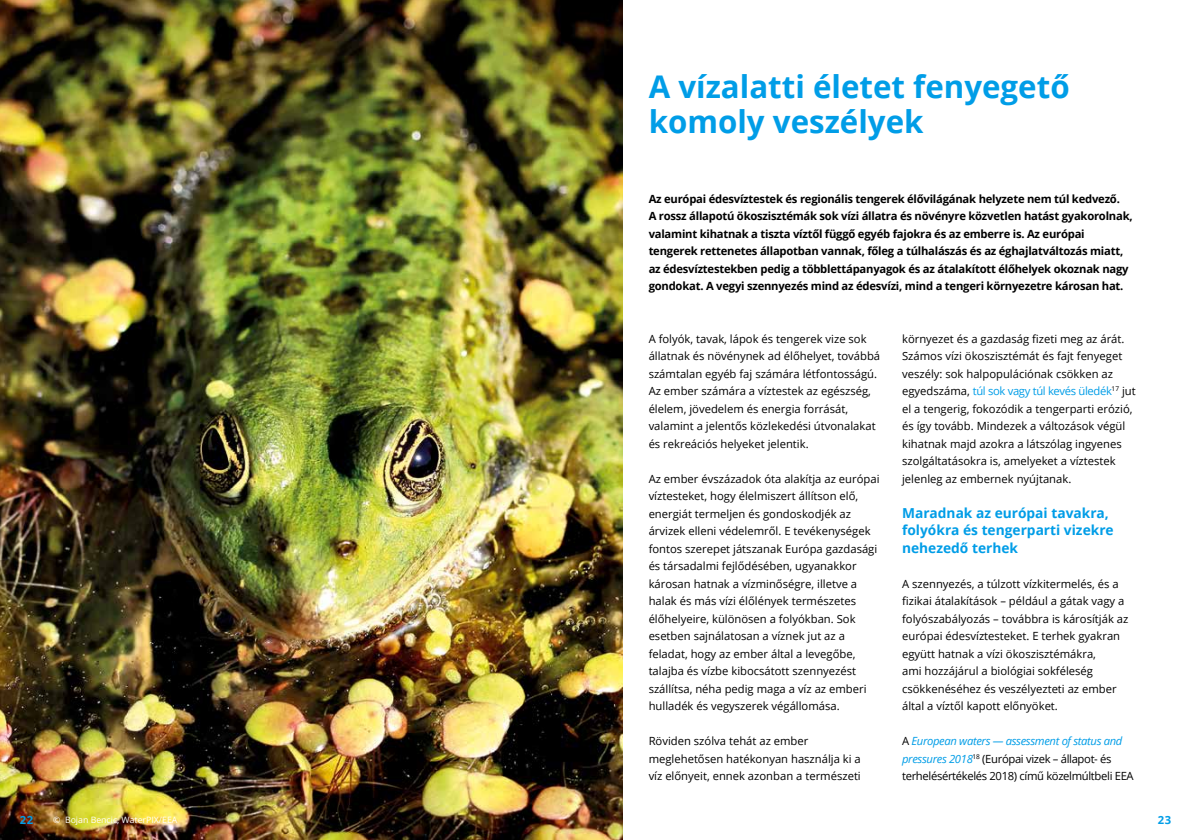
<style>
.page{position:relative;width:1191px;height:840px;background:#fff}
.page>*{position:absolute;margin:0;border:0;box-sizing:border-box;transform-origin:0 0}
.t1{font:700 31.25px/35px "Open Sans";color:#009de7}
.t2{font:700 13.75px/17.5px "Open Sans";color:#009de7}
.t3{font:11.25px/17.5px "Open Sans";color:#000}
.t4{font:700 11.25px/17.5px "Open Sans";letter-spacing:-.02em;color:#000}
.t5{font:11.25px/17.5px "Open Sans";letter-spacing:-.03em;color:#000}
.t6{font:700 11.25px "Open Sans";color:#009de7}
.t7{font:8.75px "Open Sans";color:#fff}
.s1{color:#009de7}
.s2{font-style:italic;color:#009de7}
</style>
<div class="page">
<img style="left:0;top:0;width:622px;height:840px">
<h1 class="t1" style="left:648px;top:68px;width:422px">A vízalatti életet fenyegető komoly veszélyek</h1>
<p class="t4" style="left:648px;top:189px;width:485px">Az európai édesvíztestek és regionális tengerek élővilágának helyzete nem túl kedvező.<br>A rossz állapotú ökoszisztémák sok vízi állatra és növényre közvetlen hatást gyakorolnak, valamint kihatnak a tiszta víztől függő egyéb fajokra és az emberre is. Az európai tengerek rettenetes állapotban vannak, főleg a túlhalászás és az éghajlatváltozás miatt, az édesvíztestekben pedig a többlettápanyagok és az átalakított élőhelyek okoznak nagy gondokat. A vegyi szennyezés mind az édesvízi, mind a tengeri környezetre károsan hat.</p>
<p class="t3" style="left:648px;top:329px;width:233px">A folyók, tavak, lápok és tengerek vize sok állatnak és növénynek ad élőhelyet, továbbá számtalan egyéb faj számára létfontosságú.<br>Az ember számára a víztestek az egészség, élelem, jövedelem és energia forrását, valamint a jelentős közlekedési útvonalakat és rekreációs helyeket jelentik.</p>
<p class="t3" style="left:648px;top:469px;width:232px">Az ember évszázadok óta alakítja az európai víztesteket, hogy élelmiszert állítson elő, energiát termeljen és gondoskodjék az árvizek elleni védelemről. E tevékenységek fontos szerepet játszanak Európa gazdasági és társadalmi fejlődésében, ugyanakkor károsan hatnak a vízminőségre, illetve a halak és más vízi élőlények természetes élőhelyeire, különösen a folyókban. Sok esetben sajnálatosan a víznek jut az a feladat, hogy az ember által a levegőbe, talajba és vízbe kibocsátott szennyezést szállítsa, néha pedig maga a víz az emberi hulladék és vegyszerek végállomása.</p>
<p class="t3" style="left:648px;top:732px;width:214px">Röviden szólva tehát az ember meglehetősen hatékonyan használja ki a víz előnyeit, ennek azonban a természeti</p>
<p class="t3" style="left:902px;top:330px;width:235px">környezet és a gazdaság fizeti meg az árát.<br>Számos vízi ökoszisztémát és fajt fenyeget veszély: sok halpopulációnak csökken az egyedszáma, <span class="s1">túl sok vagy túl kevés üledék</span><sup>17</sup> jut el a tengerig, fokozódik a tengerparti erózió, és így tovább. Mindezek a változások végül kihatnak majd azokra a látszólag ingyenes szolgáltatásokra is, amelyeket a víztestek jelenleg az embernek nyújtanak.</p>
<p class="t2" style="left:902px;top:503px;width:213px">Maradnak az európai tavakra, folyókra és tengerparti vizekre nehezedő terhek</p>
<p class="t3" style="left:902px;top:574px;width:228px">A szennyezés, a túlzott vízkitermelés, és a fizikai átalakítások – például a gátak vagy a folyószabályozás – továbbra is károsítják az európai édesvíztesteket. E terhek gyakran együtt hatnak a vízi ökoszisztémákra,<br>ami hozzájárul a biológiai sokféleség csökkenéséhez és veszélyezteti az ember által a víztől kapott előnyöket.</p>
<p class="t5" style="left:902px;top:732px;width:233px">A <span class="s2">European waters — assessment of status and pressures 2018</span><sup>18</sup> (Európai vizek – állapot- és terhelésértékelés 2018) című közelmúltbeli EEA</p>
<p class="t6" style="left:20px;top:812px;width:15px">22</p>
<p class="t6" style="left:1157px;top:812px;width:15px">23</p>
<p class="t7" style="left:53px;top:813px;width:126px">© Bojan Bencic, WaterPIX/EEA</p>
</div>
